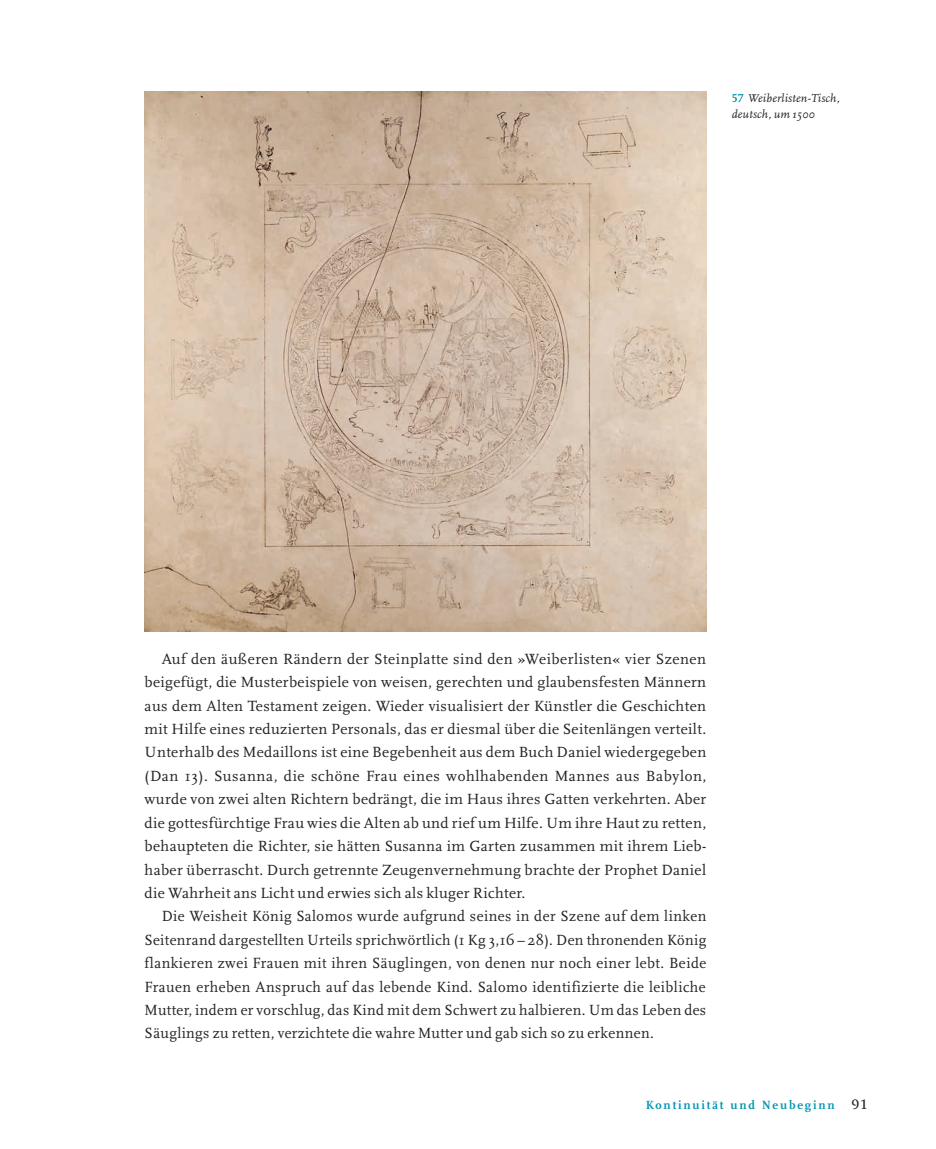
<style>
.page{position:relative;width:936px;height:1149px;background:#fff}
.page>*{position:absolute;margin:0;border:0;box-sizing:border-box;transform-origin:0 0}
.t1{font:15.3px/23.4px "Scala";letter-spacing:.025em;color:#231f20;text-align:justify}
.t2{font:700 12.3px "Scala";letter-spacing:.15em;color:#0096b1}
.t3{font:italic 11.85px/15.5px "Scala";letter-spacing:.02em;color:#231f20}
.s1{font-family:"Scala LF";font-weight:700;font-style:normal;color:#0096b1}
.s2{font-family:"Scala Caps Expert";font-weight:400;font-size:16.5px;color:#231f20}
</style>
<div class="page">
<img style="left:145px;top:91px;width:561px;height:540px">
<p class="t3" style="left:731px;top:91px;width:109px"><span class="s1">57</span> Weiberlisten-Tisch, deutsch, um 1500</p>
<p class="t1" style="left:145px;top:647px;width:563px;text-indent:17px">Auf den äußeren Rändern der Steinplatte sind den »Weiberlisten« vier Szenen beigefügt, die Musterbeispiele von weisen, gerechten und glaubensfesten Männern aus dem Alten Testament zeigen. Wieder visualisiert der Künstler die Geschichten mit Hilfe eines reduzierten Personals, das er diesmal über die Seitenlängen verteilt.<br>Unterhalb des Medaillons ist eine Begebenheit aus dem Buch Daniel wiedergegeben (Dan 13). Susanna, die schöne Frau eines wohlhabenden Mannes aus Babylon, wurde von zwei alten Richtern bedrängt, die im Haus ihres Gatten verkehrten. Aber die gottesfürchtige Frau wies die Alten ab und rief um Hilfe. Um ihre Haut zu retten, behaupteten die Richter, sie hätten Susanna im Garten zusammen mit ihrem Lieb&shy;haber überrascht. Durch getrennte Zeugenvernehmung brachte der Prophet Daniel die Wahrheit ans Licht und erwies sich als kluger Richter.</p>
<p class="t1" style="left:145px;top:904px;width:563px;text-indent:17px">Die Weisheit König Salomos wurde aufgrund seines in der Szene auf dem linken Seitenrand dargestellten Urteils sprichwörtlich (1 Kg 3,16 – 28). Den thronenden König flankieren zwei Frauen mit ihren Säuglingen, von denen nur noch einer lebt. Beide Frauen erheben Anspruch auf das lebende Kind. Salomo identifizierte die leibliche Mutter, indem er vorschlug, das Kind mit dem Schwert zu halbieren. Um das Leben des Säuglings zu retten, verzichtete die wahre Mutter und gab sich so zu erkennen.</p>
<p class="t2" style="left:645px;top:1097px;width:223px">Kontinuität und Neubeginn <span class="s2">91</span></p>
</div>
